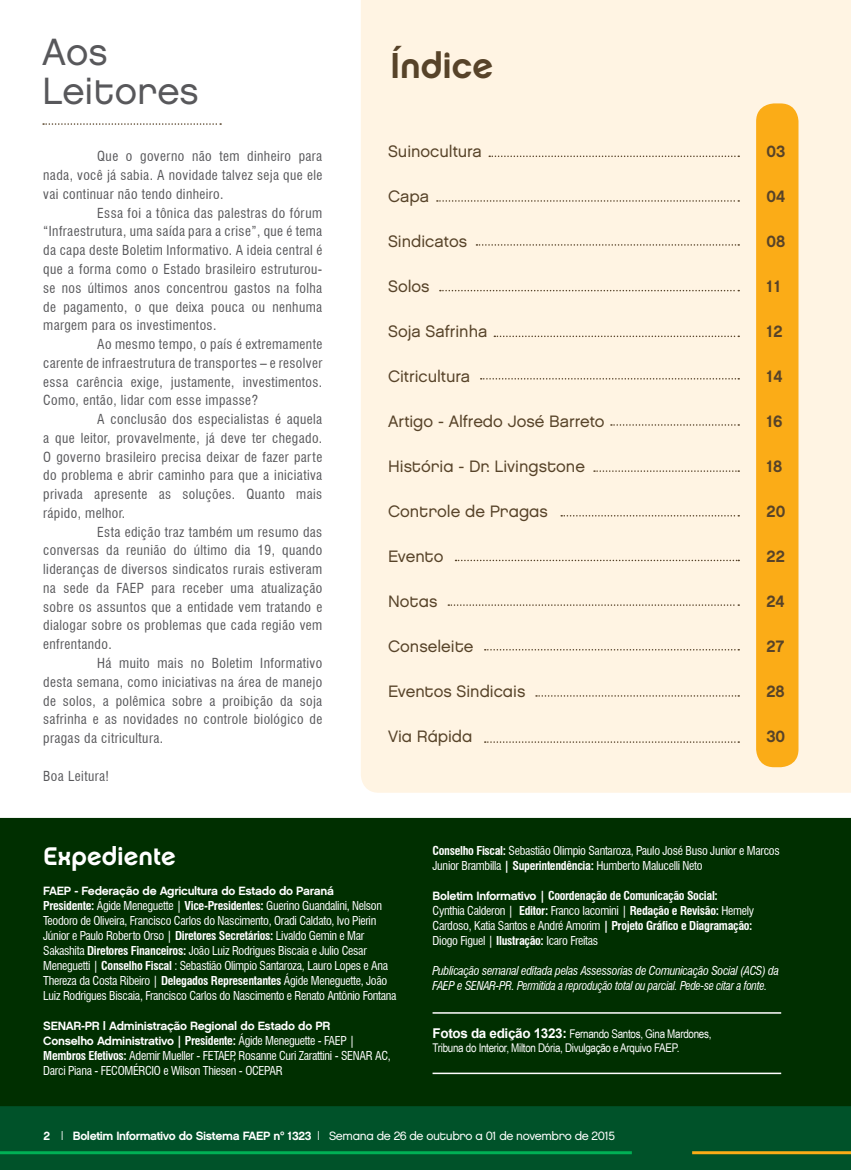
<style>
.page{position:relative;width:851px;height:1170px;background:#fff}
.page>*{position:absolute;margin:0;border:0;box-sizing:border-box;transform-origin:0 0}
.t1{font:37.95px/39.2px "Chalet London Nineteen Eighty";color:#58585b}
.t2{font:36px "Chalet New York Nineteen Seventy";color:#574329}
.t3{font:25.5px "Chalet New York Nineteen Seventy";color:#fff}
.t4{font:16.5px "Chalet London Nineteen Eighty";color:#574329}
.t5{font:16.5px "Chalet London Nineteen Sixty";color:#574329}
.t6{font:16.5px "Chalet New York Nineteen Sixty";color:#574329}
.t7{font:condensed 13.5px "Swiss 721 BT";letter-spacing:.03em;color:#58585b}
.t8{font:condensed 12px/15px "Swiss 721 BT";letter-spacing:-.025em;color:#fff}
.t9{font:12px/15px "Chalet New York Nineteen Sixty";letter-spacing:-.025em;color:#fff}
.t10{font:700 condensed 12px/15px "Swiss 721 BT";letter-spacing:-.025em;color:#fff}
.t11{font:italic condensed 12px/15px "Swiss 721 BT";letter-spacing:-.025em;color:#fff}
.t12{font:12px/14.4px "Arial Narrow";letter-spacing:-.025em;color:#fff}
.s1{font-weight:700}
.s2{font-family:"Swiss 721 BT";font-weight:700;font-stretch:condensed}
.s3{font-family:"Swiss 721 BT";font-stretch:condensed}
.s4{font-family:"Chalet New York Nineteen Sixty";font-weight:400;font-stretch:normal}
.s5{font-weight:400}
.s6{font-family:"Arial";font-weight:700;font-size:13.5px}
.s7{font-family:"Chalet London Nineteen Eighty"}
</style>
<div class="page">
<div style="left:0;top:1106px;width:850px;height:63px;background:#005229"></div>
<hr style="left:0;top:1151px;width:631px;height:3px;background:#00b055">
<hr style="left:692px;top:1151px;width:158px;height:3px;background:#fbac17">
<div style="left:361px;top:0;width:489px;height:792px;background:#fff4e3"></div>
<div style="left:0;top:817px;width:850px;height:289px;background:#002f00"></div>
<svg style="left:43px;top:123px;width:178px;height:2px"></svg>
<hr style="left:432px;top:1012px;width:349px;height:1px;background:#fff">
<hr style="left:432px;top:1072px;width:349px;height:1px;background:#fff">
<div style="left:756px;top:103px;width:42px;height:664px;background:#fbac17;border-radius:18px"></div>
<svg style="left:484px;top:741px;width:255px;height:1px"></svg>
<svg style="left:536px;top:695px;width:203px;height:1px"></svg>
<svg style="left:484px;top:649px;width:255px;height:1px"></svg>
<svg style="left:448px;top:604px;width:291px;height:2px"></svg>
<svg style="left:455px;top:559px;width:284px;height:2px"></svg>
<svg style="left:561px;top:515px;width:178px;height:1px"></svg>
<svg style="left:594px;top:470px;width:145px;height:2px"></svg>
<svg style="left:611px;top:424px;width:128px;height:1px"></svg>
<svg style="left:480px;top:378px;width:259px;height:1px"></svg>
<svg style="left:494px;top:335px;width:245px;height:2px"></svg>
<svg style="left:440px;top:290px;width:299px;height:1px"></svg>
<svg style="left:476px;top:244px;width:263px;height:2px"></svg>
<svg style="left:437px;top:200px;width:302px;height:2px"></svg>
<svg style="left:489px;top:155px;width:250px;height:2px"></svg>
<h1 class="t1" style="left:42px;top:32px;width:158px">Aos<br>Leitores</h1>
<p class="t7" style="left:97px;top:148px;width:226px">Que o governo não tem dinheiro para</p>
<p class="t7" style="left:43px;top:167px;width:280px">nada, você já sabia. A novidade talvez seja que ele</p>
<p class="t7" style="left:43px;top:186px;width:182px">vai continuar não tendo dinheiro.</p>
<p class="t7" style="left:97px;top:205px;width:226px">Essa foi a tônica das palestras do fórum</p>
<p class="t7" style="left:43px;top:223px;width:280px">“Infraestrutura, uma saída para a crise”, que é tema</p>
<p class="t7" style="left:43px;top:242px;width:280px">da capa deste Boletim Informativo. A ideia central é</p>
<p class="t7" style="left:43px;top:261px;width:280px">que a forma como o Estado brasileiro estruturou-</p>
<p class="t7" style="left:43px;top:280px;width:280px">se nos últimos anos concentrou gastos na folha</p>
<p class="t7" style="left:43px;top:298px;width:280px">de pagamento, o que deixa pouca ou nenhuma</p>
<p class="t7" style="left:43px;top:317px;width:175px">margem para os investimentos.</p>
<p class="t7" style="left:97px;top:336px;width:226px">Ao mesmo tempo, o país é extremamente</p>
<p class="t7" style="left:43px;top:355px;width:280px">carente de infraestrutura de transportes – e resolver</p>
<p class="t7" style="left:43px;top:373px;width:280px">essa carência exige, justamente, investimentos.</p>
<p class="t7" style="left:43px;top:392px;width:216px">Como, então, lidar com esse impasse?</p>
<p class="t7" style="left:97px;top:411px;width:226px">A conclusão dos especialistas é aquela</p>
<p class="t7" style="left:43px;top:430px;width:280px">a que leitor, provavelmente, já deve ter chegado.</p>
<p class="t7" style="left:43px;top:448px;width:280px">O governo brasileiro precisa deixar de fazer parte</p>
<p class="t7" style="left:43px;top:467px;width:280px">do problema e abrir caminho para que a iniciativa</p>
<p class="t7" style="left:43px;top:486px;width:280px">privada apresente as soluções. Quanto mais</p>
<p class="t7" style="left:43px;top:505px;width:84px">rápido, melhor.</p>
<p class="t7" style="left:97px;top:523px;width:226px">Esta edição traz também um resumo das</p>
<p class="t7" style="left:43px;top:542px;width:280px">conversas da reunião do último dia 19, quando</p>
<p class="t7" style="left:43px;top:561px;width:280px">lideranças de diversos sindicatos rurais estiveram</p>
<p class="t7" style="left:43px;top:580px;width:280px">na sede da FAEP para receber uma atualização</p>
<p class="t7" style="left:43px;top:598px;width:280px">sobre os assuntos que a entidade vem tratando e</p>
<p class="t7" style="left:43px;top:617px;width:280px">dialogar sobre os problemas que cada região vem</p>
<p class="t7" style="left:43px;top:636px;width:70px">enfrentando.</p>
<p class="t7" style="left:97px;top:655px;width:226px">Há muito mais no Boletim Informativo</p>
<p class="t7" style="left:43px;top:673px;width:280px">desta semana, como iniciativas na área de manejo</p>
<p class="t7" style="left:43px;top:692px;width:280px">de solos, a polêmica sobre a proibição da soja</p>
<p class="t7" style="left:43px;top:711px;width:280px">safrinha e as novidades no controle biológico de</p>
<p class="t7" style="left:43px;top:730px;width:121px">pragas da citricultura.</p>
<p class="t7" style="left:43px;top:767px;width:67px">Boa Leitura!</p>
<h2 class="t2" style="left:390px;top:43px;width:104px">Índice</h2>
<p class="t5" style="left:388px;top:141px;width:95px">Suinocultura</p>
<p class="t6" style="left:766px;top:141px;width:20px">03</p>
<p class="t5" style="left:388px;top:186px;width:43px">Capa</p>
<p class="t6" style="left:766px;top:186px;width:20px">04</p>
<p class="t5" style="left:388px;top:231px;width:80px">Sindicatos</p>
<p class="t6" style="left:766px;top:231px;width:20px">08</p>
<p class="t5" style="left:388px;top:276px;width:43px">Solos</p>
<p class="t6" style="left:766px;top:276px;width:16px">11</p>
<p class="t5" style="left:388px;top:321px;width:101px">Soja Safrinha</p>
<p class="t6" style="left:766px;top:321px;width:18px">12</p>
<p class="t5" style="left:388px;top:366px;width:84px">Citricultura</p>
<p class="t6" style="left:766px;top:366px;width:18px">14</p>
<p class="t5" style="left:388px;top:411px;width:218px">Artigo - Alfredo José Barreto</p>
<p class="t6" style="left:766px;top:411px;width:18px">16</p>
<p class="t4" style="left:388px;top:456px;width:198px">História - Dr. Livingstone</p>
<p class="t6" style="left:766px;top:456px;width:18px">18</p>
<p class="t4" style="left:388px;top:501px;width:161px">Controle de Pragas</p>
<p class="t6" style="left:766px;top:501px;width:20px">20</p>
<p class="t4" style="left:388px;top:546px;width:57px">Evento</p>
<p class="t6" style="left:766px;top:546px;width:20px">22</p>
<p class="t4" style="left:388px;top:591px;width:51px">Notas</p>
<p class="t6" style="left:766px;top:591px;width:20px">24</p>
<p class="t4" style="left:388px;top:636px;width:87px">Conseleite</p>
<p class="t6" style="left:766px;top:636px;width:19px">27</p>
<p class="t4" style="left:388px;top:681px;width:139px">Eventos Sindicais</p>
<p class="t6" style="left:766px;top:681px;width:20px">28</p>
<p class="t4" style="left:388px;top:726px;width:86px">Via Rápida</p>
<p class="t6" style="left:766px;top:726px;width:20px">30</p>
<h3 class="t3" style="left:43px;top:840px;width:134px">Expediente</h3>
<p class="t9" style="left:43px;top:883px;width:292px">FAEP - Federação de Agricultura do Estado do Paraná</p>
<p class="t8" style="left:43px;top:898px;width:355px"><span class="s1">Presidente:</span> Ágide Meneguette | <span class="s1">Vice-Presidentes:</span> Guerino Guandalini, Nelson Teodoro de Oliveira, Francisco Carlos do Nascimento, Oradi Caldato, Ivo Pierin Júnior e Paulo Roberto Orso | <span class="s1">Diretores Secretários:</span> Livaldo Gemin e Mar Sakashita <span class="s1">Diretores Financeiros:</span> João Luiz Rodrigues Biscaia e Julio Cesar Meneguetti | <span class="s1">Conselho Fiscal</span> : Sebastião Olimpio Santaroza, Lauro Lopes e Ana Thereza da Costa Ribeiro | <span class="s1">Delegados Representantes</span> Ágide Meneguette, João Luiz Rodrigues Biscaia, Francisco Carlos do Nascimento e Renato Antônio Fontana</p>
<p class="t9" style="left:43px;top:1018px;width:313px">SENAR-PR | Administração Regional do Estado do PR<br>Conselho Administrativo <span class="s2">| Presidente:</span> <span class="s3">Ágide Meneguette - FAEP |</span></p>
<p class="t8" style="left:43px;top:1048px;width:349px"><span class="s1">Membros Efetivos:</span> Ademir Mueller - FETAEP, Rosanne Curi Zarattini - SENAR AC,<br>Darci Piana - FECOMÉRCIO e Wilson Thiesen - OCEPAR</p>
<p class="t8" style="left:432px;top:843px;width:348px"><span class="s1">Conselho Fiscal:</span> Sebastião Olimpio Santaroza, Paulo José Buso Junior e Marcos<br>Junior Brambilla <span class="s1">| Superintendência:</span> Humberto Malucelli Neto</p>
<p class="t10" style="left:432px;top:888px;width:323px"><span class="s4">Boletim Informativo</span> | Coordenação de Comunicação Social:<br><span class="s5">Cynthia Calderon |</span> Editor: <span class="s5">Franco Iacomini |</span> Redação e Revisão: <span class="s5">Hemely Cardoso, Katia Santos e André Amorim</span> | Projeto Gráfico e Diagramação:<br><span class="s5">Diogo Figuel |</span> Ilustração: <span class="s5">Icaro Freitas</span></p>
<p class="t11" style="left:432px;top:963px;width:348px">Publicação semanal editada pelas Assessorias de Comunicação Social (ACS) da<br>FAEP e SENAR-PR. Permitida a reprodução total ou parcial. Pede-se citar a fonte.</p>
<p class="t12" style="left:432px;top:1025px;width:280px"><span class="s6">Fotos da edição 1323:</span> Fernando Santos, Gina Mardones,<br>Tribuna do Interior, Milton Dória, Divulgação e Arquivo FAEP.</p>
<p class="t9" style="left:43px;top:1128px;width:573px">2 | Boletim Informativo do Sistema FAEP nº 1323 | <span class="s7">Semana de 26 de outubro a 01 de novembro de 2015</span></p>
</div>
